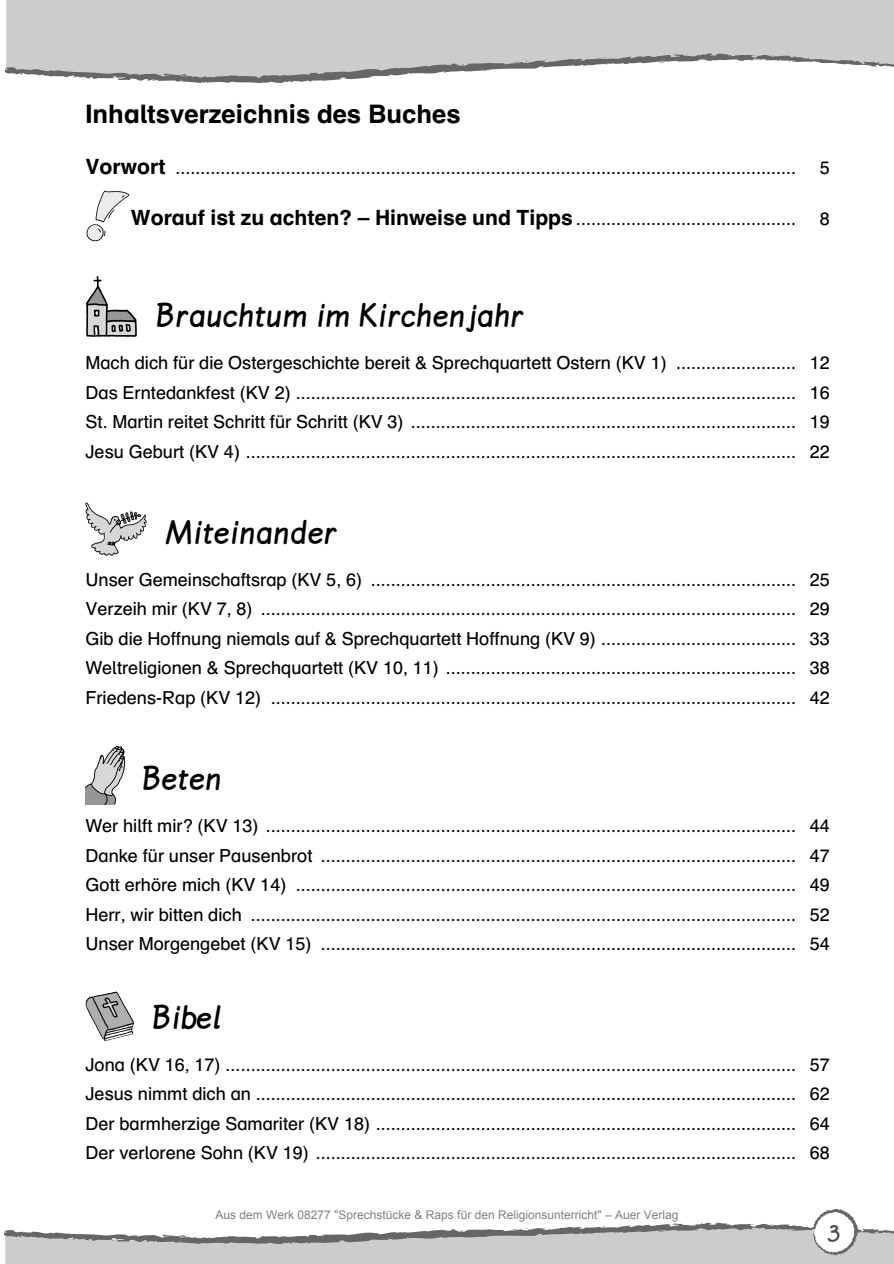
<style>
.page{position:relative;width:894px;height:1264px;background:#fff}
.page>*{position:absolute;margin:0;border:0;box-sizing:border-box;transform-origin:0 0}
.t1{font:700 36px "Lemme Script";letter-spacing:.025em;color:#000}
.t2{font:700 27px "Lemme Script";color:#4d4d4d}
.t3{font:700 25.5px "Auer Schulbuch";color:#000}
.t4{font:18px/29.5px "Auer Schulbuch";color:#000;text-align:justify}
.t5{font:12px "Arial";color:#808080}
.s1{font-weight:700;font-size:21px}
</style>
<div class="page">
<div style="left:5px;top:1256px;width:889px;height:8px;background:#ccc"></div>
<svg style="left:4px;top:1208px;width:890px;height:48px"></svg>
<div style="left:6px;top:0;width:888px;height:53px;background:#ccc"></div>
<svg style="left:4px;top:53px;width:890px;height:31px"></svg>
<img style="left:86px;top:191px;width:44px;height:51px">
<img style="left:87px;top:277px;width:50px;height:59px">
<img style="left:86px;top:503px;width:61px;height:53px">
<img style="left:86px;top:747px;width:38px;height:57px">
<img style="left:85px;top:991px;width:31px;height:18px">
<h3 class="t3" style="left:86px;top:98px;width:377px">Inhaltsverzeichnis des Buches</h3>
<p class="t4" style="left:86px;top:152px;width:712px"><span class="s1">Vorwort</span> ............................................................................................................................</p>
<p class="t4" style="left:820px;top:152px;width:12px">5</p>
<p class="t4" style="left:131px;top:203px;width:667px"><span class="s1">Worauf ist zu achten? – Hinweise und Tipps</span> ............................................</p>
<p class="t4" style="left:820px;top:203px;width:12px">8</p>
<h1 class="t1" style="left:158px;top:299px;width:368px">Brauchtum im Kirchenjahr</h1>
<p class="t4" style="left:85px;top:348px;width:746px">Mach dich für die Ostergeschichte bereit &amp; Sprechquartett Ostern (KV 1) ........................ 12<br>Das Erntedankfest (KV 2) .................................................................................................... 16<br>St. Martin reitet Schritt für Schritt (KV 3) ............................................................................. 19<br>Jesu Geburt (KV 4) .............................................................................................................. 22</p>
<h1 class="t1" style="left:167px;top:515px;width:173px">Miteinander</h1>
<p class="t4" style="left:85px;top:564px;width:746px">Unser Gemeinschaftsrap (KV 5, 6) ..................................................................................... 25<br>Verzeih mir (KV 7, 8) ........................................................................................................... 29<br>Gib die Hoffnung niemals auf &amp; Sprechquartett Hoffnung (KV 9) ....................................... 33<br>Weltreligionen &amp; Sprechquartett (KV 10, 11) ...................................................................... 38<br>Friedens-Rap (KV 12) ......................................................................................................... 42</p>
<h1 class="t1" style="left:144px;top:762px;width:80px">Beten</h1>
<p class="t4" style="left:85px;top:810px;width:746px">Wer hilft mir? (KV 13) .......................................................................................................... 44<br>Danke für unser Pausenbrot ............................................................................................... 47<br>Gott erhöre mich (KV 14) .................................................................................................... 49<br>Herr, wir bitten dich ............................................................................................................. 52<br>Unser Morgengebet (KV 15) ............................................................................................... 54</p>
<h1 class="t1" style="left:154px;top:1000px;width:70px">Bibel</h1>
<p class="t4" style="left:85px;top:1049px;width:746px">Jona (KV 16, 17) .................................................................................................................. 57<br>Jesus nimmt dich an ............................................................................................................ 62<br>Der barmherzige Samariter (KV 18) .................................................................................... 64<br>Der verlorene Sohn (KV 19) ................................................................................................ 68</p>
<p class="t5" style="left:216px;top:1207px;width:464px">Aus dem Werk 08277 "Sprechstücke &amp; Raps für den Religionsunterricht" – Auer Verlag</p>
<h2 class="t2" style="left:825px;top:1221px;width:17px">3</h2>
</div>
